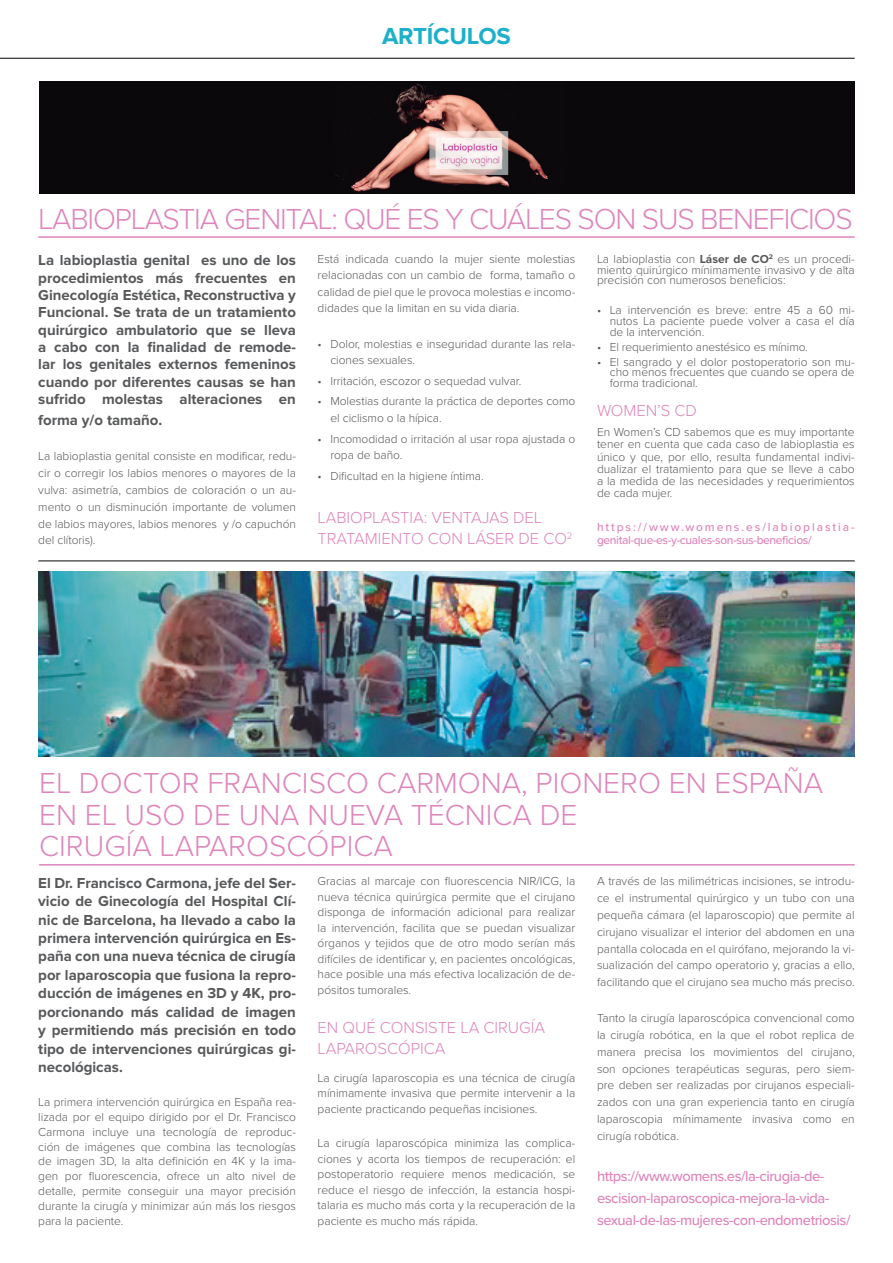
<style>
.page{position:relative;width:893px;height:1263px;background:#fff}
.page>*{position:absolute;margin:0;border:0;box-sizing:border-box;transform-origin:0 0}
.ENTRADAS{font:300 30px/31.5px "Proxima Nova";color:#de85bb}
.ENTRADAS-2{font:300 30px "Proxima Nova";letter-spacing:-.04em;color:#de85bb}
.HABLEMOS_DE_MENOPAUS{font:700 24px "Proxima Nova";letter-spacing:-.01em;color:#1cb0ca}
.Entradas_Parrafos{font:300 16.5px/21.6px "Proxima Nova";letter-spacing:-.005em;color:#de85bb}
.TEXTO_NEGRITA{font:700 15px/18.5px "Proxima Nova";color:#57585a;text-align:justify}
.LINKs{font:500 14.7px/21.9px "Proxima Nova";letter-spacing:-.03em;color:#de85bb}
.TEXTO_NORMAL{font:300 12px/16.8px "Proxima Nova";letter-spacing:-.005em;color:#57585a;text-align:justify}
.TEXTO_NORMAL-2{font:500 12px/13.8px "Proxima Nova";letter-spacing:-.03em;color:#de85bb}
.s1{font-weight:700}
</style>
<div class="page">
<img style="left:38px;top:571px;width:817px;height:186px">
<hr style="left:0;top:58px;width:855px;height:1px;background:#231f20">
<hr style="left:39px;top:864px;width:816px;height:1px;background:#de85bb">
<img style="left:39px;top:82px;width:816px;height:112px">
<hr style="left:38px;top:236px;width:817px;height:2px;background:#de85bb">
<hr style="left:38px;top:560px;width:817px;height:1px;background:#231f20">
<p class="HABLEMOS_DE_MENOPAUS" style="left:382px;top:22px;width:130px">ARTÍCULOS</p>
<p class="ENTRADAS-2" style="left:38px;top:196px;width:816px">LABIOPLASTIA GENITAL: QUÉ ES Y CUÁLES SON SUS BENEFICIOS</p>
<p class="TEXTO_NEGRITA" style="left:38px;top:252px;width:259px;line-height:17.4px">La labioplastia genital es uno de los procedimientos más frecuentes en Ginecología Estética, Reconstructiva y Funcional. Se trata de un tratamiento quirúrgico ambulatorio que se lleva a cabo con la finalidad de remode&shy;lar los genitales externos femeninos cuando por diferentes causas se han sufrido molestas alteraciones en</p>
<p class="TEXTO_NEGRITA" style="left:38px;top:411px;width:125px">forma y/o tamaño.</p>
<p class="TEXTO_NORMAL" style="left:38px;top:447px;width:259px">La labioplastia genital consiste en modificar, redu&shy;cir o corregir los labios menores o mayores de la vulva: asimetría, cambios de coloración o un au&shy;mento o un disminución importante de volumen de labios mayores, labios menores y /o capuchón del clítoris).</p>
<p class="TEXTO_NORMAL" style="left:318px;top:250px;width:259px">Está indicada cuando la mujer siente molestias relacionadas con un cambio de forma, tamaño o calidad de piel que le provoca molestias e incomo&shy;didades que la limitan en su vida diaria.</p>
<p class="TEXTO_NORMAL" style="left:330px;top:335px;width:246px;text-indent:-13px">• Dolor, molestias e inseguridad durante las rela&shy;ciones sexuales.</p>
<p class="TEXTO_NORMAL" style="left:318px;top:372px;width:205px">• Irritación, escozor o sequedad vulvar.</p>
<p class="TEXTO_NORMAL" style="left:330px;top:392px;width:246px;text-indent:-13px">• Molestias durante la práctica de deportes como el ciclismo o la hípica.</p>
<p class="TEXTO_NORMAL" style="left:330px;top:430px;width:246px;text-indent:-13px">• Incomodidad o irritación al usar ropa ajustada o ropa de baño.</p>
<p class="TEXTO_NORMAL" style="left:318px;top:467px;width:168px">• Dificultad en la higiene íntima.</p>
<p class="Entradas_Parrafos" style="left:318px;top:506px;width:256px">LABIOPLASTIA: VENTAJAS DEL<br>TRATAMIENTO CON LÁSER DE CO<sup>2</sup></p>
<p class="TEXTO_NORMAL" style="left:597px;top:253px;width:259px;line-height:10.8px">La labioplastia con <span class="s1">Láser de CO</span><sup>2</sup> es un procedi&shy;miento quirúrgico mínimamente invasivo y de alta precisión con numerosos beneficios:</p>
<p class="TEXTO_NORMAL" style="left:610px;top:304px;width:246px;line-height:10.8px;text-indent:-13px">• La intervención es breve: entre 45 a 60 mi&shy;nutos La paciente puede volver a casa el día de la intervención.</p>
<p class="TEXTO_NORMAL" style="left:597px;top:338px;width:212px">• El requerimiento anestésico es mínimo.</p>
<p class="TEXTO_NORMAL" style="left:610px;top:356px;width:246px;line-height:10.8px;text-indent:-13px">• El sangrado y el dolor postoperatorio son mu&shy;cho menos frecuentes que cuando se opera de forma tradicional.</p>
<p class="Entradas_Parrafos" style="left:597px;top:398px;width:101px">WOMEN’S CD</p>
<p class="TEXTO_NORMAL" style="left:597px;top:425px;width:259px;line-height:12.3px">En Women’s CD sabemos que es muy importante tener en cuenta que cada caso de labioplastia es único y que, por ello, resulta fundamental indivi&shy;dualizar el tratamiento para que se lleve a cabo a la medida de las necesidades y requerimientos de cada mujer.</p>
<p class="TEXTO_NORMAL-2" style="left:597px;top:519px;width:259px">https://www.womens.es/labioplastia&shy;genital-que-es-y-cuales-son-sus-beneficios/</p>
<p class="ENTRADAS" style="left:39px;top:766px;width:786px">EL DOCTOR FRANCISCO CARMONA, PIONERO EN ESPAÑA<br>EN EL USO DE UNA NUEVA TÉCNICA DE<br>CIRUGÍA LAPAROSCÓPICA</p>
<p class="TEXTO_NEGRITA" style="left:38px;top:874px;width:259px">El Dr. Francisco Carmona, jefe del Ser&shy;vicio de Ginecología del Hospital Clí&shy;nic de Barcelona, ha llevado a cabo la primera intervención quirúrgica en Es&shy;paña con una nueva técnica de cirugía por laparoscopia que fusiona la repro&shy;ducción de imágenes en 3D y 4K, pro&shy;porcionando más calidad de imagen y permitiendo más precisión en todo tipo de intervenciones quirúrgicas gi&shy;necológicas.</p>
<p class="TEXTO_NORMAL" style="left:38px;top:1094px;width:259px;line-height:14.9px">La primera intervención quirúrgica en España rea&shy;lizada por el equipo dirigido por el Dr. Francisco Carmona incluye una tecnología de reproduc&shy;ción de imágenes que combina las tecnologías de imagen 3D, la alta definición en 4K y la ima&shy;gen por fluorescencia, ofrece un alto nivel de detalle, permite conseguir una mayor precisión durante la cirugía y minimizar aún más los riesgos para la paciente.</p>
<p class="TEXTO_NORMAL" style="left:318px;top:873px;width:259px;line-height:15.5px">Gracias al marcaje con fluorescencia NIR/ICG, la nueva técnica quirúrgica permite que el cirujano disponga de información adicional para realizar la intervención, facilita que se puedan visualizar órganos y tejidos que de otro modo serían más difíciles de identificar y, en pacientes oncológicas, hace posible una más efectiva localización de de&shy;pósitos tumorales.</p>
<p class="Entradas_Parrafos" style="left:318px;top:1016px;width:229px;line-height:20.5px">EN QUÉ CONSISTE LA CIRUGÍA<br>LAPAROSCÓPICA</p>
<p class="TEXTO_NORMAL" style="left:318px;top:1069px;width:259px;line-height:15.5px">La cirugía laparoscopia es una técnica de cirugía mínimamente invasiva que permite intervenir a la paciente practicando pequeñas incisiones.</p>
<p class="TEXTO_NORMAL" style="left:318px;top:1135px;width:259px;line-height:15.5px">La cirugía laparoscópica minimiza las complica&shy;ciones y acorta los tiempos de recuperación: el postoperatorio requiere menos medicación, se reduce el riesgo de infección, la estancia hospi&shy;talaria es mucho más corta y la recuperación de la paciente es mucho más rápida.</p>
<p class="TEXTO_NORMAL" style="left:597px;top:872px;width:259px">A través de las milimétricas incisiones, se introdu&shy;ce el instrumental quirúrgico y un tubo con una pequeña cámara (el laparoscopio) que permite al cirujano visualizar el interior del abdomen en una pantalla colocada en el quirófano, mejorando la vi&shy;sualización del campo operatorio y, gracias a ello, facilitando que el cirujano sea mucho más preciso.</p>
<p class="TEXTO_NORMAL" style="left:597px;top:1009px;width:259px">Tanto la cirugía laparoscópica convencional como la cirugía robótica, en la que el robot replica de manera precisa los movimientos del cirujano, son opciones terapéuticas seguras, pero siem&shy;pre deben ser realizadas por cirujanos especiali&shy;zados con una gran experiencia tanto en cirugía laparoscopia mínimamente invasiva como en cirugía robótica.</p>
<p class="LINKs" style="left:597px;top:1164px;width:255px">https://www.womens.es/la-cirugia-de&shy;escision-laparoscopica-mejora-la-vida&shy;sexual-de-las-mujeres-con-endometriosis/</p>
</div>
